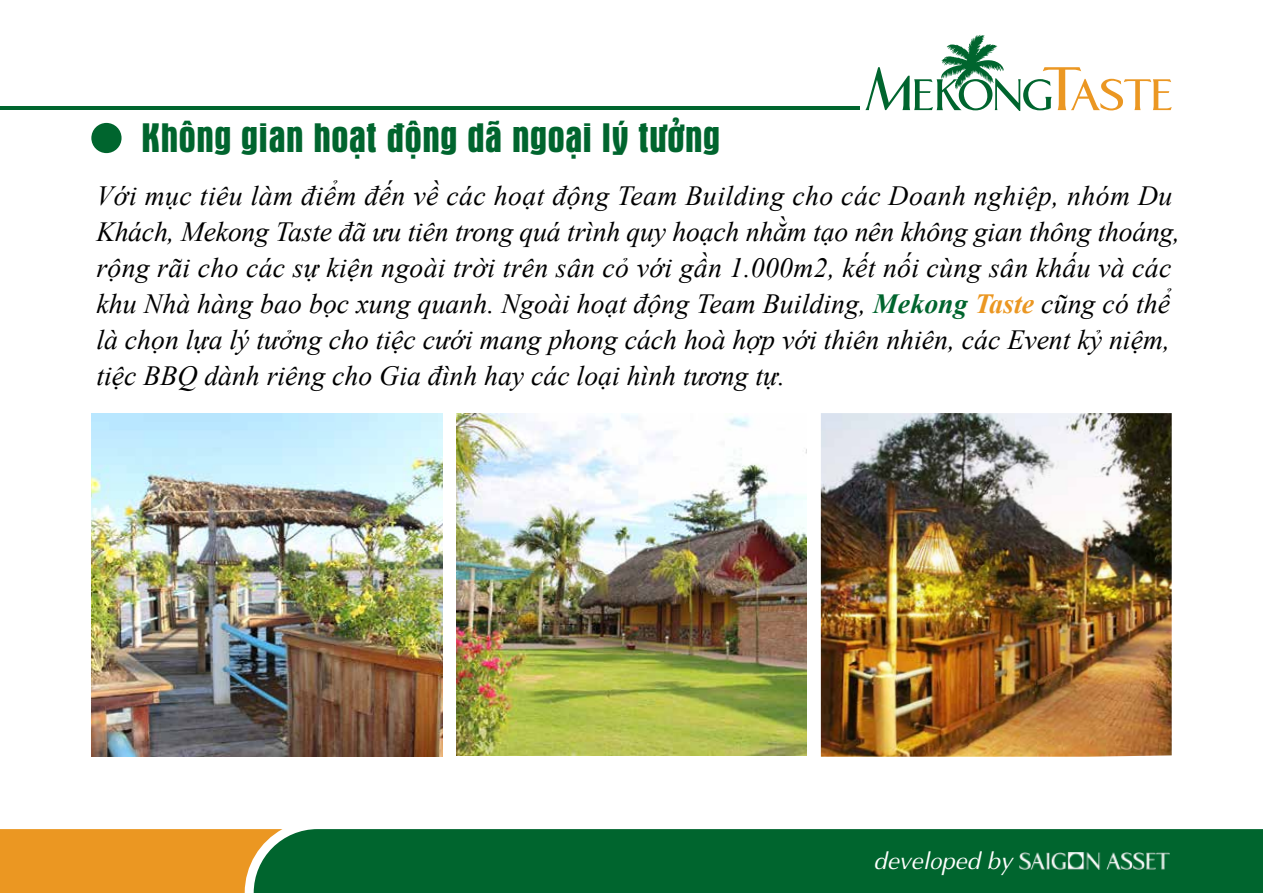
<style>
.page{position:relative;width:1263px;height:893px;background:#fff}
.page>*{position:absolute;margin:0;border:0;box-sizing:border-box;transform-origin:0 0}
.t1{font:42px "UTM Aurora";color:#00652e}
.t2{font:italic 27.75px/36px "Times New Roman";color:#000}
.t3{font:italic 23.7px "UTM Aptima";color:#fff}
.s1{font-weight:700;color:#00652e}
.s2{font-weight:700;color:#eb9722}
</style>
<div class="page">
<img style="left:91px;top:413px;width:351px;height:344px">
<img style="left:456px;top:414px;width:351px;height:342px">
<img style="left:821px;top:413px;width:351px;height:344px">
<div style="left:0;top:829px;width:254px;height:64px;background:#eb9722"></div>
<div style="left:254px;top:829px;width:1009px;height:64px;background:#00652e"></div>
<img style="left:1019px;top:853px;width:150px;height:16px">
<svg style="left:865px;top:35px;width:307px;height:76px"></svg>
<hr style="left:0;top:106px;width:859px;height:4px;background:#00652e">
<div style="left:91px;top:123px;width:31px;height:30px;background:#00652e;border-radius:50%"></div>
<h1 class="t1" style="left:141px;top:109px;width:581px">Không gian hoạt động dã ngoại lý tưởng</h1>
<p class="t2" style="left:96px;top:177px;width:1085px">Với mục tiêu làm điểm đến về các hoạt động Team Building cho các Doanh nghiệp, nhóm Du Khách, Mekong Taste đã ưu tiên trong quá trình quy hoạch nhằm tạo nên không gian thông thoáng, rộng rãi cho các sự kiện ngoài trời trên sân cỏ với gần 1.000m2, kết nối cùng sân khấu và các khu Nhà hàng bao bọc xung quanh. Ngoài hoạt động Team Building, <span class="s1">Mekong</span> <span class="s2">Taste</span> cũng có thể là chọn lựa lý tưởng cho tiệc cưới mang phong cách hoà hợp với thiên nhiên, các Event kỷ niệm, tiệc BBQ dành riêng cho Gia đình hay các loại hình tương tự.</p>
<p class="t3" style="left:874px;top:843px;width:140px">developed by</p>
</div>
